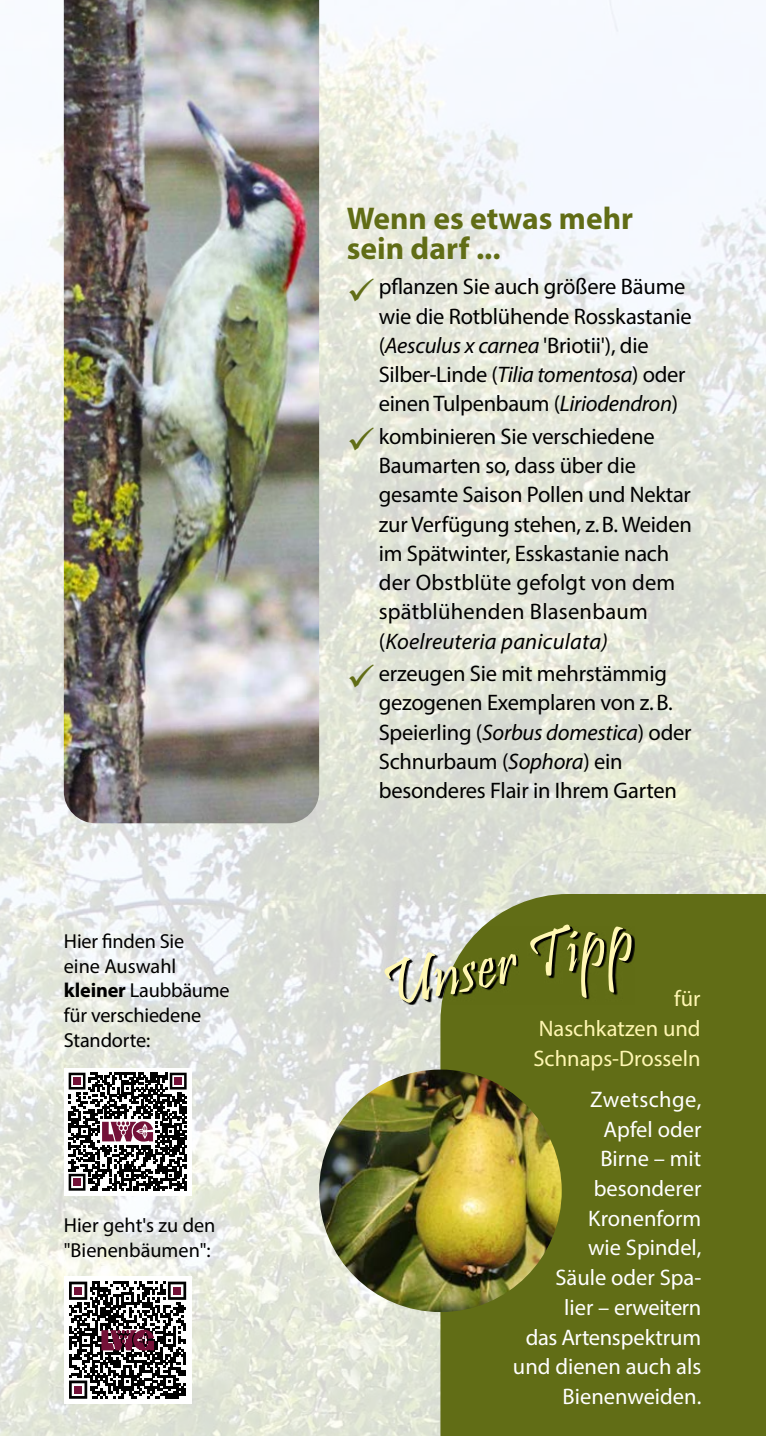
<style>
.page{position:relative;width:766px;height:1436px;background:#fff}
.page>*{position:absolute;margin:0;border:0;box-sizing:border-box;transform-origin:0 0}
.unser_tipp{font:67.5px "Pristina";color:#fff7b2}
.unterueberschrift{font:700 31.5px/29.7px "Myriad Pro";color:#616d16}
.t1{font:22.5px/29.2px "Myriad Pro";letter-spacing:-.01em;color:#000}
.beschriftung_oval{font:22.5px/29.7px "Myriad Pro";color:#fff;text-align:right}
.beschriftung_oval-2{font:22.5px/29.7px "Myriad Pro";color:#fff7b2;text-align:justify}
.t2{font:20.25px/24.8px "Myriad Pro";letter-spacing:-.01em;color:#000}
.s1{font-weight:700}
.s2{font-style:italic}
</style>
<div class="page">
<img style="left:0;top:0;width:765px;height:1435px">
<div style="left:440px;top:893px;width:325px;height:542px;background:#616d16"></div>
<img style="left:64px;top:0;width:255px;height:823px">
<div style="left:64px;top:1067px;width:127px;height:128px;background:#fff"></div>
<svg style="left:69px;top:1072px;width:117px;height:118px"></svg>
<div style="left:64px;top:1276px;width:127px;height:127px;background:#fff"></div>
<svg style="left:69px;top:1281px;width:117px;height:117px"></svg>
<img style="left:319px;top:1069px;width:242px;height:242px;border-radius:121px">
<svg style="left:386px;top:925px;width:248px;height:79px;background:#707744"></svg>
<svg style="left:349px;top:277px;width:25px;height:24px"></svg>
<svg style="left:349px;top:427px;width:25px;height:23px"></svg>
<svg style="left:349px;top:664px;width:25px;height:24px"></svg>
<p class="t2" style="left:64px;top:928px;width:167px">Hier finden Sie<br>eine Auswahl <span class="s1">kleiner</span> Laubbäume für verschiedene<br>Standorte:</p>
<p class="t2" style="left:64px;top:1212px;width:153px">Hier geht's zu den "Bienenbäumen":</p>
<h3 class="unterueberschrift" style="left:347px;top:202px;width:288px">Wenn es etwas mehr sein darf ...</h3>
<p class="t1" style="left:378px;top:272px;width:314px">pflanzen Sie auch größere Bäume wie die Rotblühende Rosskastanie (<span class="s2">Aesculus x carnea</span> 'Briotii'), die Silber-Linde (<span class="s2">Tilia tomentosa</span>) oder einen Tulpenbaum (<span class="s2">Liriodendron</span>)</p>
<p class="t1" style="left:378px;top:421px;width:314px">kombinieren Sie verschiedene<br>Baumarten so, dass über die gesamte Saison Pollen und Nektar zur Verfügung stehen, z.B. Weiden im Spätwinter, Esskastanie nach der Obstblüte gefolgt von dem spätblühenden Blasenbaum (<span class="s2">Koelreuteria paniculata)</span></p>
<p class="t1" style="left:378px;top:658px;width:314px">erzeugen Sie mit mehrstämmig gezogenen Exemplaren von z.B.<br>Speierling (<span class="s2">Sorbus domestica</span>) oder<br>Schnurbaum (<span class="s2">Sophora</span>) ein besonderes Flair in Ihrem Garten</p>
<h4 class="unser_tipp" style="left:374px;top:949px;width:257px;rotate:-11deg">Unser Tipp</h4>
<p class="beschriftung_oval-2" style="left:533px;top:983px;width:169px;text-indent:141px">für Naschkatzen und Schnaps-Drosseln</p>
<p class="beschriftung_oval" style="left:513px;top:1083px;width:190px">Zwetschge,<br>Apfel oder<br>Birne – mit besonderer<br>Kronenform<br>wie Spindel,<br>Säule oder Spa-<br>lier – erweitern<br>das Artenspektrum und dienen auch als<br>Bienenweiden.</p>
</div>
